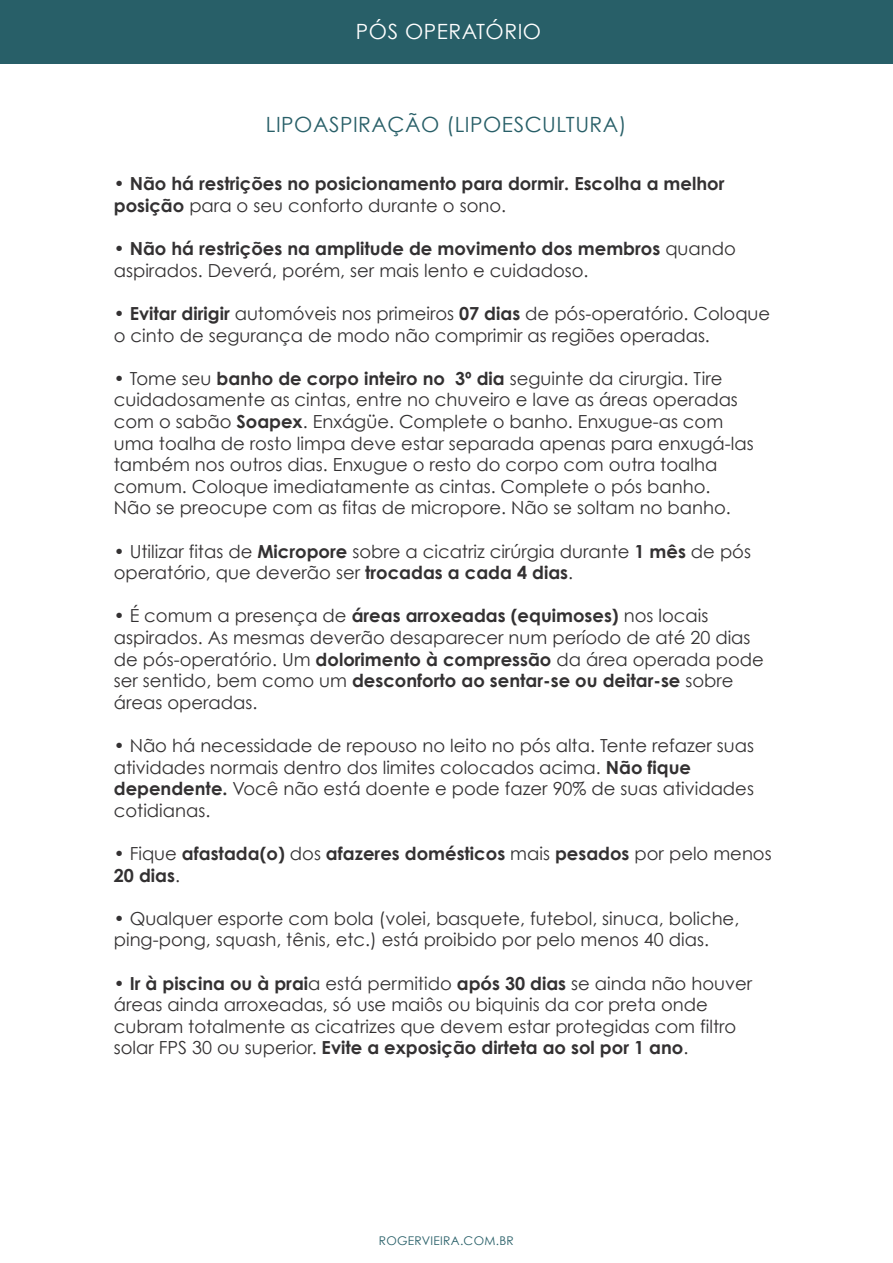
<style>
.page{position:relative;width:893px;height:1263px;background:#fff}
.page>*{position:absolute;margin:0;border:0;box-sizing:border-box;transform-origin:0 0}
.t1{font:21px "Century Gothic";letter-spacing:.025em;color:#285f68}
.t2{font:21px "Century Gothic";letter-spacing:.025em;color:#fff}
.t3{font:18px/21.6px "Century Gothic";color:#333132}
.t4{font:700 18px/21.6px "Century Gothic";color:#333132}
.t5{font:12px "Century Gothic";letter-spacing:.025em;color:#285f68}
.s1{font-weight:400}
.s2{font-weight:700}
</style>
<div class="page">
<div style="left:0;top:0;width:893px;height:64px;background:#285f68"></div>
<p class="t2" style="left:356px;top:19px;width:187px">PÓS OPERATÓRIO</p>
<p class="t1" style="left:266px;top:111px;width:362px">LIPOASPIRAÇÃO (LIPOESCULTURA)</p>
<p class="t4" style="left:114px;top:173px;width:612px"><span class="s1">•</span> Não há restrições no posicionamento para dormir. Escolha a melhor posição <span class="s1">para o seu conforto durante o sono.</span></p>
<p class="t3" style="left:114px;top:238px;width:624px">• <span class="s2">Não há restrições na amplitude de movimento dos membros</span> quando aspirados. Deverá, porém, ser mais lento e cuidadoso.</p>
<p class="t3" style="left:114px;top:302px;width:658px">• <span class="s2">Evitar dirigir</span> automóveis nos primeiros <span class="s2">07 dias</span> de pós-operatório. Coloque o cinto de segurança de modo não comprimir as regiões operadas.</p>
<p class="t3" style="left:114px;top:367px;width:641px">• Tome seu <span class="s2">banho de corpo inteiro no 3º dia</span> seguinte da cirurgia. Tire cuidadosamente as cintas, entre no chuveiro e lave as áreas operadas com o sabão <span class="s2">Soapex</span>. Enxágüe. Complete o banho. Enxugue-as com uma toalha de rosto limpa deve estar separada apenas para enxugá-las também nos outros dias. Enxugue o resto do corpo com outra toalha comum. Coloque imediatamente as cintas. Complete o pós banho.<br>Não se preocupe com as fitas de micropore. Não se soltam no banho.</p>
<p class="t3" style="left:114px;top:540px;width:639px">• Utilizar fitas de <span class="s2">Micropore</span> sobre a cicatriz cirúrgia durante <span class="s2">1 mês</span> de pós operatório, que deverão ser <span class="s2">trocadas a cada 4 dias</span>.</p>
<p class="t3" style="left:114px;top:605px;width:652px">• É comum a presença de <span class="s2">áreas arroxeadas (equimoses)</span> nos locais aspirados. As mesmas deverão desaparecer num período de até 20 dias de pós-operatório. Um <span class="s2">dolorimento à compressão</span> da área operada pode ser sentido, bem como um <span class="s2">desconforto ao sentar-se ou deitar-se</span> sobre áreas operadas.</p>
<p class="t3" style="left:114px;top:734px;width:642px">• Não há necessidade de repouso no leito no pós alta. Tente refazer suas atividades normais dentro dos limites colocados acima. <span class="s2">Não fique dependente.</span> Você não está doente e pode fazer 90% de suas atividades cotidianas.</p>
<p class="t4" style="left:114px;top:842px;width:659px"><span class="s1">• Fique</span> afastada(o) <span class="s1">dos</span> afazeres domésticos <span class="s1">mais</span> pesados <span class="s1">por pelo menos<br></span>20 dias<span class="s1">.</span></p>
<p class="t3" style="left:114px;top:907px;width:627px">• Qualquer esporte com bola (volei, basquete, futebol, sinuca, boliche, ping-pong, squash, tênis, etc.) está proibido por pelo menos 40 dias.</p>
<p class="t3" style="left:114px;top:972px;width:640px">• <span class="s2">Ir à piscina ou à prai</span>a está permitido <span class="s2">após 30 dias</span> se ainda não houver áreas ainda arroxeadas, só use maiôs ou biquinis da cor preta onde cubram totalmente as cicatrizes que devem estar protegidas com filtro solar FPS 30 ou superior. <span class="s2">Evite a exposição dirteta ao sol por 1 ano</span>.</p>
<p class="t5" style="left:379px;top:1234px;width:136px">ROGERVIEIRA.COM.BR</p>
</div>
